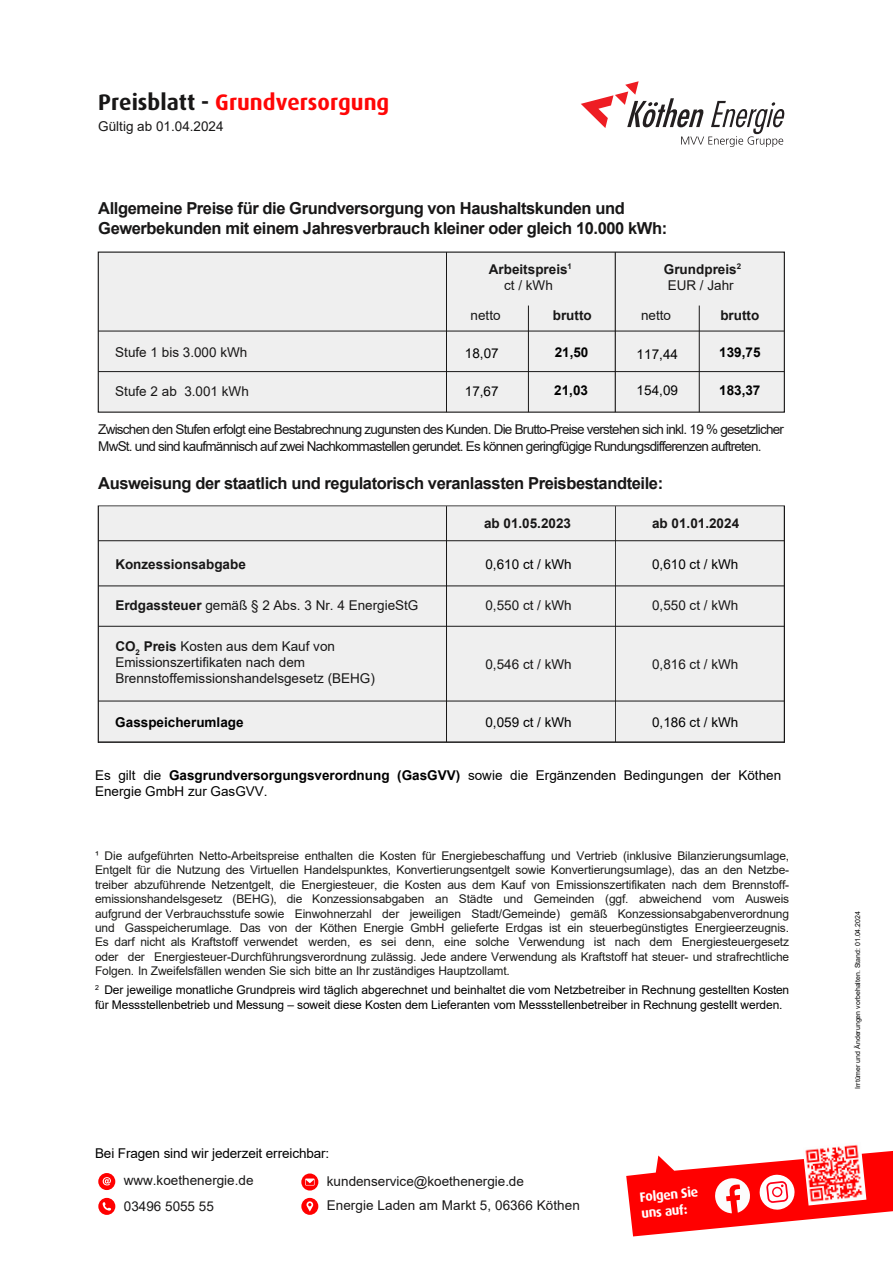
<style>
.page{position:relative;width:893px;height:1263px;background:#fff}
.page>*{position:absolute;margin:0;border:0;box-sizing:border-box;transform-origin:0 0}
.t1{font:700 22.5px "Dax Pro";color:#ff0606}
.t2{font:700 16.5px/19.8px "Arial";letter-spacing:-.025em;color:#181717}
.t3{font:13.5px/16.2px "Arial";color:#181717}
.t4{font:13.5px/16.2px "Arial";letter-spacing:-.055em;color:#181717}
.t5{font:13.5px/16.2px "Arial";color:#000}
.t6{font:700 13.5px "Arial";color:#181717}
.t7{font:700 13.5px "Arial";color:#000}
.t8{font:13.5px "Arial";letter-spacing:-.01em;color:#000}
.t9{font:700 13.5px/16.5px "Dax Pro";color:#fff}
.t10{font:700 13.5px "Arial";color:#181717}
.t11{font:12px/14.4px "Arial";letter-spacing:-.015em;color:#1d1d1b;text-align:justify}
.t12{font:12px/15.1px "Arial";letter-spacing:-.01em;color:#000}
.t13{font:7.05px "Arial";color:#000}
.s1{color:#181717}
.s2{font-style:inherit}
.s3{font-weight:700}
</style>
<div class="page">
<div style="left:98px;top:252px;width:687px;height:161px;background:#efefef"></div>
<svg style="left:581px;top:81px;width:203px;height:66px"></svg>
<hr style="left:98px;top:331px;width:686px;height:1px;background:#181717">
<hr style="left:528px;top:306px;width:1px;height:106px;background:#181717">
<hr style="left:699px;top:306px;width:1px;height:106px;background:#181717">
<hr style="left:615px;top:252px;width:1px;height:160px;background:#181717">
<hr style="left:98px;top:371px;width:686px;height:1px;background:#181717">
<hr style="left:446px;top:252px;width:1px;height:160px;background:#181717">
<svg style="left:98px;top:1173px;width:17px;height:17px"></svg>
<svg style="left:98px;top:1198px;width:17px;height:17px"></svg>
<svg style="left:301px;top:1173px;width:17px;height:17px"></svg>
<div style="left:301px;top:1198px;width:17px;height:17px;background:#f00;border-radius:50%"></div>
<svg style="left:306px;top:1201px;width:7px;height:10px"></svg>
<svg style="left:626px;top:1151px;width:267px;height:85px"></svg>
<div style="left:98px;top:505px;width:687px;height:238px;background:#efefef;border:1px solid #181717"></div>
<hr style="left:98px;top:585px;width:686px;height:1px;background:#181717">
<hr style="left:98px;top:626px;width:686px;height:1px;background:#181717">
<hr style="left:98px;top:741px;width:686px;height:1px;background:#181717">
<hr style="left:98px;top:701px;width:686px;height:1px;background:#181717">
<hr style="left:446px;top:506px;width:1px;height:236px;background:#181717">
<hr style="left:616px;top:506px;width:1px;height:236px;background:#181717">
<hr style="left:98px;top:540px;width:686px;height:1px;background:#181717">
<img style="left:803px;top:1144px;width:63px;height:61px">
<h1 class="t1" style="left:98px;top:88px;width:293px"><span class="s1">Preisblatt -</span> Grundversorgung</h1>
<p class="t3" style="left:98px;top:118px;width:127px">Gültig ab 01.04.2024</p>
<h2 class="t2" style="left:98px;top:198px;width:571px">Allgemeine Preise für die Grundversorgung von Haushaltskunden und<br>Gewerbekunden mit einem Jahresverbrauch kleiner oder gleich 10.000 kWh:</h2>
<p class="t6" style="left:664px;top:259px;width:79px">Grundpreis<sup>2</sup></p>
<p class="t6" style="left:489px;top:259px;width:85px">Arbeitspreis<sup>1</sup></p>
<p class="t3" style="left:115px;top:344px;width:134px">Stufe 1 bis 3.000 kWh</p>
<p class="t3" style="left:115px;top:383px;width:135px">Stufe 2 ab 3.001 kWh</p>
<p class="t3" style="left:504px;top:277px;width:50px">ct / kWh</p>
<p class="t3" style="left:668px;top:277px;width:68px">EUR / Jahr</p>
<p class="t6" style="left:553px;top:306px;width:40px">brutto</p>
<p class="t3" style="left:641px;top:307px;width:32px">netto</p>
<p class="t6" style="left:720px;top:306px;width:40px">brutto</p>
<p class="t3" style="left:471px;top:307px;width:32px">netto</p>
<p class="t5" style="left:465px;top:345px;width:35px">18,07</p>
<p class="t7" style="left:555px;top:343px;width:35px">21,50</p>
<p class="t5" style="left:637px;top:346px;width:43px">117,44</p>
<p class="t7" style="left:719px;top:343px;width:43px"><span class="s2">1</span>39<span class="s2">,</span>75</p>
<p class="t5" style="left:465px;top:383px;width:35px">17,67</p>
<p class="t7" style="left:554px;top:381px;width:35px">21,03</p>
<p class="t5" style="left:637px;top:382px;width:43px">154,09</p>
<p class="t7" style="left:719px;top:381px;width:43px"><span class="s2">1</span>83<span class="s2">,</span>37</p>
<p class="t4" style="left:98px;top:421px;width:687px">Zwischen den Stufen erfolgt eine Bestabrechnung zugunsten des Kunden. Die Brutto-Preise verstehen sich inkl. 19 % gesetzlicher<br>MwSt. und sind kaufmännisch auf zwei Nachkommastellen gerundet. Es können geringfügige Rundungsdifferenzen auftreten.</p>
<h2 class="t2" style="left:98px;top:474px;width:566px">Ausweisung der staatlich und regulatorisch veranlassten Preisbestandteile:</h2>
<p class="t6" style="left:115px;top:555px;width:132px">Konzessionsabgabe</p>
<p class="t3" style="left:115px;top:597px;width:305px"><span class="s3">Erdgassteuer</span> gemäß § 2 Abs. 3 Nr. 4 EnergieStG</p>
<p class="t3" style="left:115px;top:638px;width:261px"><span class="s3">CO</span><sub>2</sub> <span class="s3">Preis</span> Kosten aus dem Kauf von<br>Emissionszertifikaten nach dem<br>Brennstoffemissionshandelsgesetz (BEHG)</p>
<p class="t10" style="left:484px;top:514px;width:89px">ab 01<span class="s2">.0</span>5<span class="s2">.202</span>3</p>
<p class="t6" style="left:652px;top:514px;width:89px">ab 01.<span class="s2">01</span>.202<span class="s2">4</span></p>
<p class="t5" style="left:652px;top:556px;width:88px">0,610 ct / kWh</p>
<p class="t3" style="left:652px;top:597px;width:88px">0,550 ct / kWh</p>
<p class="t5" style="left:485px;top:556px;width:88px">0,610 ct / kWh</p>
<p class="t3" style="left:485px;top:597px;width:88px">0,550 ct / kWh</p>
<p class="t3" style="left:485px;top:656px;width:88px">0,546 ct / kWh</p>
<p class="t3" style="left:652px;top:656px;width:88px">0,<span class="s2">816</span> ct / kWh</p>
<p class="t7" style="left:115px;top:712px;width:130px">Gasspeicherumlage</p>
<p class="t5" style="left:485px;top:714px;width:88px">0,059 ct / kWh</p>
<p class="t5" style="left:652px;top:714px;width:88px">0,<span class="s2">186</span> ct / kWh</p>
<p class="t5" style="left:95px;top:767px;width:688px">Es gilt die <span class="s3">Gasgrundversorgungsverordnung (GasGVV)</span> sowie die Ergänzenden Bedingungen der Köthen<br>Energie GmbH zur GasGVV.</p>
<p class="t11" style="left:95px;top:848px;width:696px">¹ Die aufgeführten Netto-Arbeitspreise enthalten die Kosten für Energiebeschaffung und Vertrieb (inklusive Bilanzierungsumlage, Entgelt für die Nutzung des Virtuellen Handelspunktes, Konvertierungsentgelt sowie Konvertierungsumlage), das an den Netzbe&shy;treiber abzuführende Netzentgelt, die Energiesteuer, die Kosten aus dem Kauf von Emissionszertifikaten nach dem Brennstoff&shy;emissionshandelsgesetz (BEHG), die Konzessionsabgaben an Städte und Gemeinden (ggf. abweichend vom Ausweis <span class="s2">aufgrund der Verbrauchsstufe sowie</span> Einwohnerzahl der jeweiligen Stadt/Gemeinde) gemäß Konzessionsabgabenverordnung und Gasspeicherumlage. Das von der Köthen Energie GmbH gelieferte Erdgas ist ein steuerbegünstigtes Energieerzeugnis.<br>Es darf nicht als Kraftstoff verwendet werden, es sei denn, eine solche Verwendung ist nach dem Energiesteuergesetz oder der Energiesteuer-Durchführungsverordnung zulässig. Jede andere Verwendung als Kraftstoff hat steuer- und strafrechtliche Folgen. In Zweifelsfällen wenden Sie sich bitte an Ihr zuständiges Hauptzollamt.</p>
<p class="t12" style="left:95px;top:982px;width:696px"><sup>2</sup> Der jeweilige monatliche Grundpreis wird täglich abgerechnet und beinhaltet die vom Netzbetreiber in Rechnung gestellten Kosten für Messstellenbetrieb und Messung – soweit diese Kosten dem Lieferanten vom Messstellenbetreiber in Rechnung gestellt werden.</p>
<p class="t8" style="left:95px;top:1144px;width:236px">Bei Fragen sind wir jederzeit erreichbar:</p>
<p class="t3" style="left:124px;top:1172px;width:131px">www.koethenergie.de</p>
<p class="t3" style="left:327px;top:1173px;width:199px">kundenservice@koethenergie.de</p>
<p class="t3" style="left:124px;top:1198px;width:92px">03496 5055 55</p>
<p class="t3" style="left:327px;top:1197px;width:255px">Energie Laden am Markt 5, 06366 Köthen</p>
<p class="t9" style="left:639px;top:1188px;width:60px;rotate:-5deg">Folgen Sie uns auf:</p>
<p class="t13" style="left:853px;top:1089px;width:179px;rotate:-90deg">Irrtümer und Änderungen vorbehalten. Stand: 01.04.2024</p>
</div>
